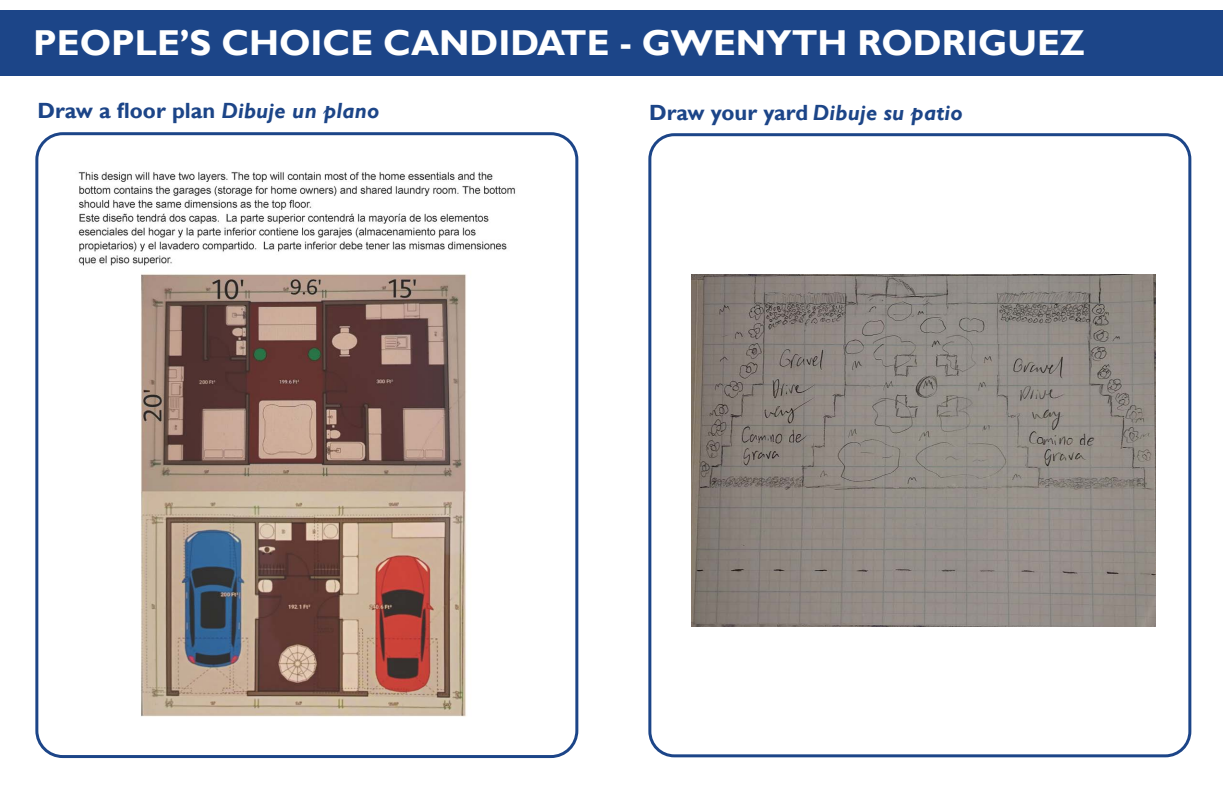
<style>
.page{position:relative;width:1224px;height:792px;background:#fff}
.page>*{position:absolute;margin:0;border:0;box-sizing:border-box;transform-origin:0 0}
.t1{font:700 36px "Gill Sans";color:#fff}
.t2{font:700 22px "Gill Sans";color:#1c4588}
.t3{font:italic 700 22px "Gill Sans";letter-spacing:.01em;color:#1c4588}
.s1{font-style:italic}
.s2{font-style:normal}
</style>
<div class="page">
<div style="left:0;top:11px;width:1223px;height:65px;background:#1c4588"></div>
<img style="left:78px;top:157px;width:501px;height:577px">
<img style="left:691px;top:274px;width:465px;height:353px">
<div style="left:35px;top:132px;width:543px;height:626px;border:3px solid #1c4588;border-radius:26px"></div>
<div style="left:648px;top:133px;width:543px;height:624px;border:3px solid #1c4588;border-radius:24px"></div>
<p class="t1" style="left:33px;top:21px;width:1053px">PEOPLE’S CHOICE CANDIDATE - GWENYTH RODRIGUEZ</p>
<p class="t2" style="left:37px;top:98px;width:344px">Draw a floor plan <span class="s1">Dibuje un plano</span></p>
<p class="t3" style="left:649px;top:100px;width:315px"><span class="s2">Draw your yard</span> Dibuje su patio</p>
</div>
